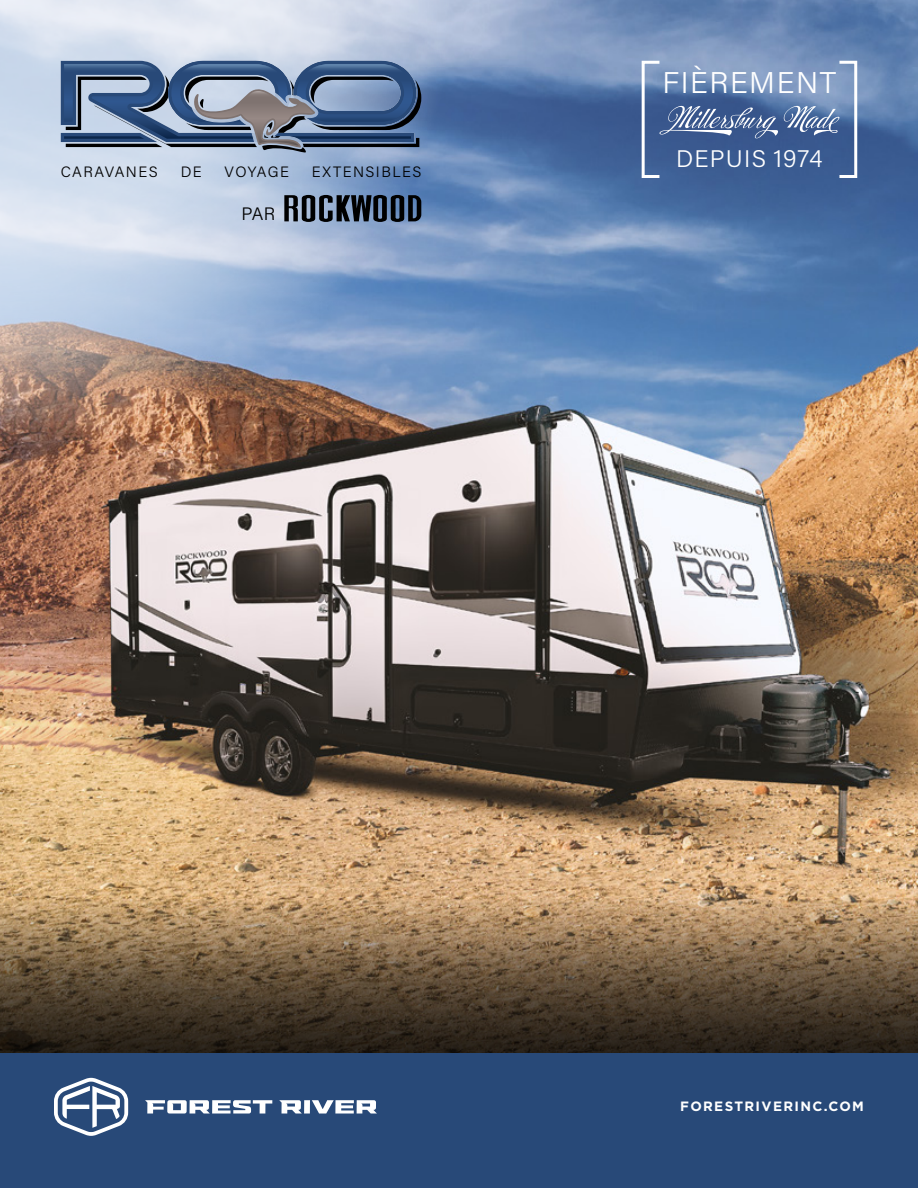
<style>
.page{position:relative;width:918px;height:1188px;background:#fff}
.page>*{position:absolute;margin:0;border:0;box-sizing:border-box;transform-origin:0 0}
.t1{font:300 30px "Acumin Pro";letter-spacing:.05em;color:#fff}
.t2{font:300 24px "Acumin Pro";letter-spacing:.05em;color:#fff}
.t3{font:300 18px "Acumin Pro";color:#000}
.t4{font:300 15px "Acumin Pro";letter-spacing:.095em;color:#000}
.t5{font:700 13.5px "Gotham";letter-spacing:.1em;color:#fff}
</style>
<div class="page">
<img style="left:0;top:0;width:918px;height:898px">
<svg style="left:0;top:0;width:452px;height:452px;background:#aab0c0"></svg>
<svg style="left:0;top:898px;width:918px;height:41px;background:#b39168"></svg>
<svg style="left:0;top:939px;width:918px;height:114px;background:#534330"></svg>
<svg style="left:284px;top:195px;width:137px;height:27px;background:#3a4556"></svg>
<svg style="left:784px;top:106px;width:54px;height:30px;background:#6e87af"></svg>
<svg style="left:661px;top:106px;width:117px;height:32px;background:#5f78a3"></svg>
<div style="left:642px;top:61px;width:19px;height:117px;border:3px solid #fff"></div>
<div style="left:838px;top:61px;width:19px;height:117px;border:3px solid #fff"></div>
<svg style="left:61px;top:61px;width:360px;height:92px;background:#687b98"></svg>
<div style="left:0;top:1053px;width:918px;height:135px;background:#284978"></div>
<svg style="left:145px;top:1100px;width:127px;height:14px"></svg>
<div style="left:304px;top:1100px;width:6px;height:14px;background:#fff"></div>
<svg style="left:279px;top:1100px;width:23px;height:14px"></svg>
<svg style="left:312px;top:1100px;width:65px;height:14px"></svg>
<svg style="left:54px;top:1078px;width:74px;height:58px"></svg>
<p class="t4" style="left:61px;top:161px;width:99px">CARAVANES</p>
<p class="t4" style="left:181px;top:161px;width:22px">DE</p>
<p class="t4" style="left:225px;top:161px;width:66px">VOYAGE</p>
<p class="t4" style="left:312px;top:161px;width:111px">EXTENSIBLES</p>
<p class="t3" style="left:242px;top:201px;width:35px">PAR</p>
<h1 class="t1" style="left:663px;top:62px;width:175px">FIÈREMENT</h1>
<h2 class="t2" style="left:676px;top:142px;width:148px">DEPUIS 1974</h2>
<p class="t5" style="left:680px;top:1097px;width:185px">FORESTRIVERINC.COM</p>
</div>
